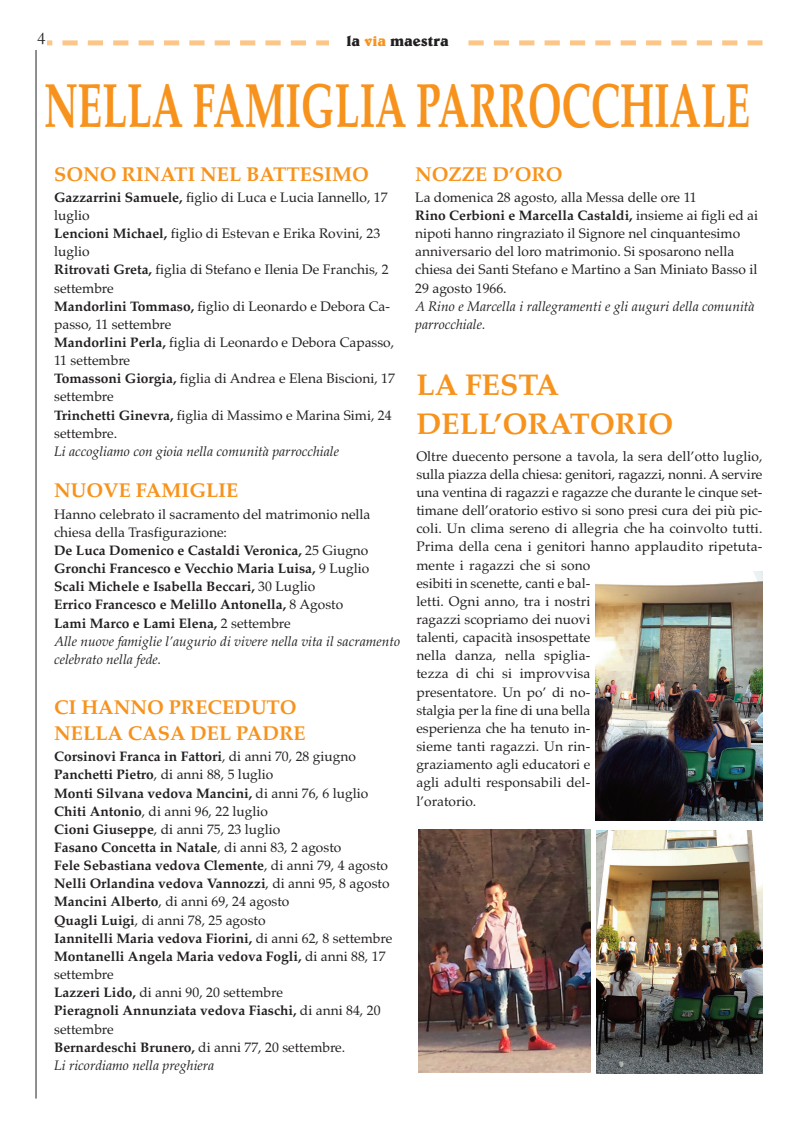
<style>
.page{position:relative;width:798px;height:1134px;background:#fff}
.page>*{position:absolute;margin:0;border:0;box-sizing:border-box;transform-origin:0 0}
.t1{font:700 62.5px "Palatino";color:#f7931d;scale:.65 1}
.t2{font:700 30px/39.6px "Palatino";color:#f7931d}
.t3{font:700 20px/26.4px "Palatino";color:#f7931d}
.t4{font:17.75px "Garamond";color:#231f20}
.t5{font:700 15px "Belwe";color:#231f20}
.t6{font:13.75px/18.1px "Palatino";color:#231f20}
.t7{font:700 13.75px/18.1px "Palatino";color:#231f20}
.t8{font:italic 13.75px/18.1px "Palatino";color:#231f20}
.s1{color:#f7931d}
.s2{font-weight:700}
.s3{font-weight:400}
.s4{font-weight:400;font-style:italic}
</style>
<div class="page">
<hr style="left:36px;top:46px;width:1px;height:1052px;background:#231f20">
<svg style="left:52px;top:40px;width:686px;height:5px"></svg>
<div style="left:37px;top:40px;width:15px;height:5px;background:#fdc689"></div>
<div style="left:747px;top:40px;width:15px;height:5px;background:#fdc689"></div>
<div style="left:329px;top:34px;width:137px;height:19px;background:#fff"></div>
<div style="left:32px;top:24px;width:15px;height:25px;background:#fff"></div>
<img style="left:596px;top:830px;width:166px;height:243px">
<img style="left:418px;top:829px;width:172px;height:244px">
<img style="left:595px;top:571px;width:166px;height:249px">
<p class="t4" style="left:37px;top:27px;width:10px">4</p>
<p class="t5" style="left:346px;top:36px;width:104px">la <span class="s1">via</span> maestra</p>
<h1 class="t1" style="left:44px;top:82px;width:1087px">NELLA FAMIGLIA PARROCCHIALE</h1>
<h3 class="t3" style="left:54px;top:163px;width:316px">SONO RINATI NEL BATTESIMO</h3>
<p class="t6" style="left:54px;top:190px;width:342px"><span class="s2">Gazzarrini Samuele,</span> figlio di Luca e Lucia Iannello, 17 luglio<br><span class="s2">Lencioni Michael,</span> figlio di Estevan e Erika Rovini, 23 luglio<br><span class="s2">Ritrovati Greta,</span> figlia di Stefano e Ilenia De Franchis, 2 settembre<br><span class="s2">Mandorlini Tommaso,</span> figlio di Leonardo e Debora Ca&shy;passo, 11 settembre<br><span class="s2">Mandorlini Perla,</span> figlia di Leonardo e Debora Capasso, 11 settembre<br><span class="s2">Tomassoni Giorgia,</span> figlia di Andrea e Elena Biscioni, 17 settembre<br><span class="s2">Trinchetti Ginevra,</span> figlia di Massimo e Marina Simi, 24 settembre.</p>
<p class="t8" style="left:54px;top:444px;width:286px">Li accogliamo con gioia nella comunità parrocchiale</p>
<h3 class="t3" style="left:54px;top:480px;width:185px">NUOVE FAMIGLIE</h3>
<p class="t7" style="left:54px;top:506px;width:347px"><span class="s3">Hanno celebrato il sacramento del matrimonio nella chiesa della Trasfigurazione:<br></span>De Luca Domenico e Castaldi Veronica, <span class="s3">25 Giugno </span>Gronchi Francesco e Vecchio Maria Luisa, <span class="s3">9 Luglio </span>Scali Michele e Isabella Beccari, <span class="s3">30 Luglio<br></span>Errico Francesco e Melillo Antonella, <span class="s3">8 Agosto<br></span>Lami Marco e Lami Elena, <span class="s3">2 settembre<br></span><span class="s4">Alle nuove famiglie l’augurio di vivere nella vita il sacramento celebrato nella fede.</span></p>
<h3 class="t3" style="left:54px;top:696px;width:253px">CI HANNO PRECEDUTO<br>NELLA CASA DEL PADRE</h3>
<p class="t7" style="left:54px;top:749px;width:339px">Corsinovi Franca in Fattori<span class="s3">, di anni 70, 28 giugno </span>Panchetti Pietro<span class="s3">, di anni 88, 5 luglio<br></span>Monti Silvana vedova Mancini, <span class="s3">di anni 76, 6 luglio </span>Chiti Antonio<span class="s3">, di anni 96, 22 luglio<br></span>Cioni Giuseppe<span class="s3">, di anni 75, 23 luglio<br></span>Fasano Concetta in Natale<span class="s3">, di anni 83, 2 agosto<br></span>Fele Sebastiana vedova Clemente<span class="s3">, di anni 79, 4 agosto </span>Nelli Orlandina vedova Vannozzi<span class="s3">, di anni 95, 8 agosto </span>Mancini Alberto<span class="s3">, di anni 69, 24 agosto<br></span>Quagli Luigi<span class="s3">, di anni 78, 25 agosto<br></span>Iannitelli Maria vedova Fiorini, <span class="s3">di anni 62, 8 settembre </span>Montanelli Angela Maria vedova Fogli, <span class="s3">di anni 88, 17 settembre<br></span>Lazzeri Lido, <span class="s3">di anni 90, 20 settembre<br></span>Pieragnoli Annunziata vedova Fiaschi, <span class="s3">di anni 84, 20 settembre<br></span>Bernardeschi Brunero, <span class="s3">di anni 77, 20 settembre.<br></span><span class="s4">Li ricordiamo nella preghiera</span></p>
<h3 class="t3" style="left:415px;top:163px;width:149px">NOZZE D’ORO</h3>
<p class="t6" style="left:415px;top:190px;width:344px">La domenica 28 agosto, alla Messa delle ore 11<br><span class="s2">Rino Cerbioni e Marcella Castaldi,</span> insieme ai figli ed ai nipoti hanno ringraziato il Signore nel cinquantesimo anniversario del loro matrimonio. Si sposarono nella chiesa dei Santi Stefano e Martino a San Miniato Basso il 29 agosto 1966.</p>
<p class="t8" style="left:415px;top:299px;width:340px">A Rino e Marcella i rallegramenti e gli auguri della comunità parrocchiale.</p>
<h2 class="t2" style="left:416px;top:368px;width:258px">LA FESTA<br>DELL’ORATORIO</h2>
<p class="t6" style="left:416px;top:448px;width:347px">Oltre duecento persone a tavola, la sera dell’otto luglio, sulla piazza della chiesa: genitori, ragazzi, nonni. A servire una ventina di ragazzi e ragazze che durante le cinque set&shy;timane dell’oratorio estivo si sono presi cura dei più pic&shy;coli. Un clima sereno di allegria che ha coinvolto tutti.<br>Prima della cena i genitori hanno applaudito ripetuta&shy;mente i ragazzi che si sono<br>esibiti in scenette, canti e bal-<br>letti. Ogni anno, tra i nostri<br>ragazzi scopriamo dei nuovi<br>talenti, capacità insospettate<br>nella danza, nella spiglia-<br>tezza di chi si improvvisa<br>presentatore. Un po’ di no-<br>stalgia per la fine di una bella<br>esperienza che ha tenuto in-<br>sieme tanti ragazzi. Un rin-<br>graziamento agli educatori e<br>agli adulti responsabili del-<br>l’oratorio.</p>
</div>
